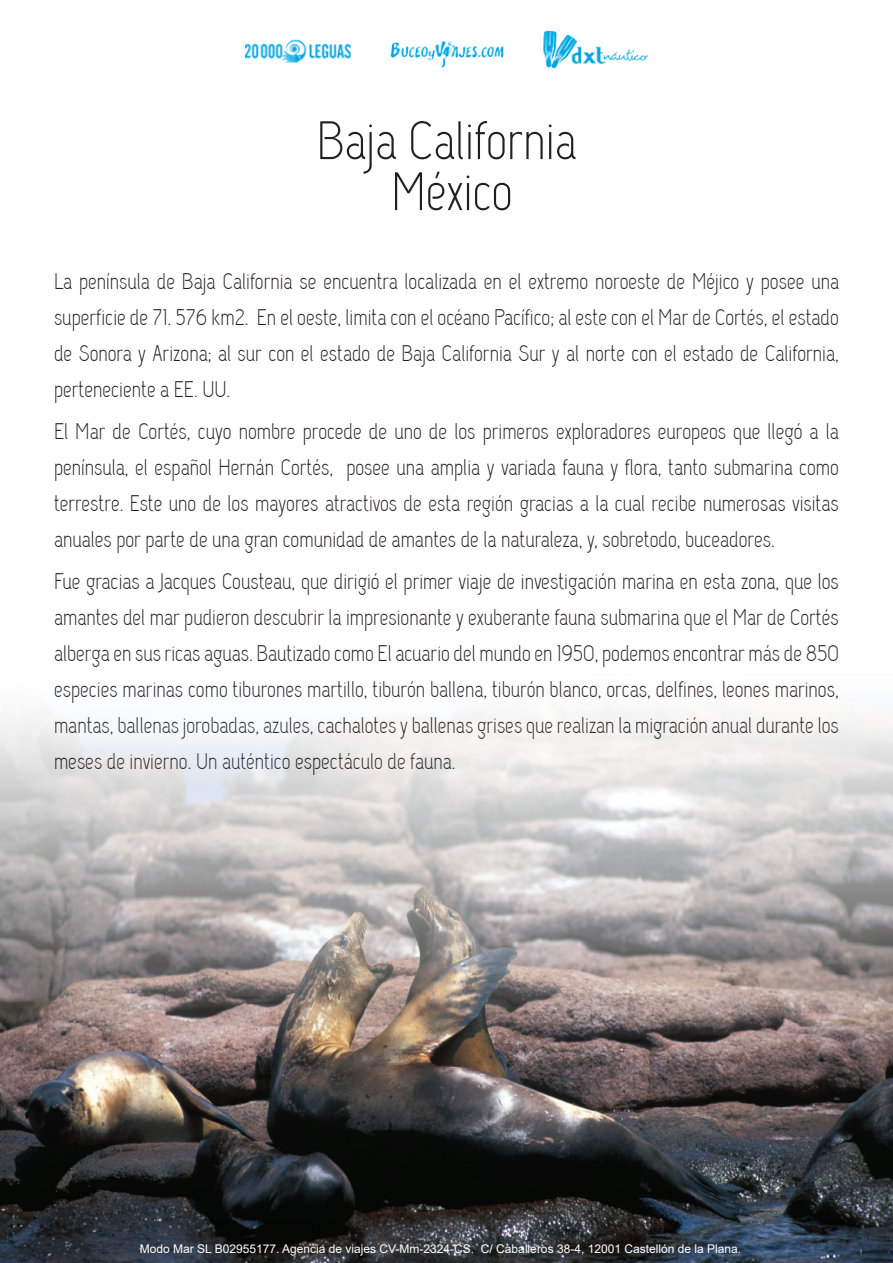
<style>
.page{position:relative;width:893px;height:1263px;background:#fff}
.page>*{position:absolute;margin:0;border:0;box-sizing:border-box;transform-origin:0 0}
.t1{font:54px/51px "Capsuula";color:#231f20;text-align:center}
.t2{font:22.5px/36px "Capsuula";color:#231f20;text-align:justify}
.t3{font:12px "Arial";color:#fff}
</style>
<div class="page">
<img style="left:245px;top:31px;width:403px;height:37px">
<img style="left:0;top:708px;width:893px;height:555px">
<h1 class="t1" style="left:316px;top:120px;width:262px">Baja California<br>México</h1>
<p class="t2" style="left:54px;top:265px;width:787px">La península de Baja California se encuentra localizada en el extremo noroeste de Méjico y posee una superficie de 71. 576 km2. En el oeste, limita con el océano Pacífico; al este con el Mar de Cortés, el estado de Sonora y Arizona; al sur con el estado de Baja California Sur y al norte con el estado de California, perteneciente a EE. UU.</p>
<p class="t2" style="left:54px;top:415px;width:786px">El Mar de Cortés, cuyo nombre procede de uno de los primeros exploradores europeos que llegó a la península, el español Hernán Cortés, posee una amplia y variada fauna y flora, tanto submarina como terrestre. Este uno de los mayores atractivos de esta región gracias a la cual recibe numerosas visitas anuales por parte de una gran comunidad de amantes de la naturaleza, y, sobretodo, buceadores.</p>
<p class="t2" style="left:54px;top:565px;width:786px">Fue gracias a Jacques Cousteau, que dirigió el primer viaje de investigación marina en esta zona, que los amantes del mar pudieron descubrir la impresionante y exuberante fauna submarina que el Mar de Cortés alberga en sus ricas aguas. Bautizado como El acuario del mundo en 1950, podemos encontrar más de 850 especies marinas como tiburones martillo, tiburón ballena, tiburón blanco, orcas, delfines, leones marinos, mantas, ballenas jorobadas, azules, cachalotes y ballenas grises que realizan la migración anual durante los meses de invierno. Un auténtico espectáculo de fauna.</p>
<p class="t3" style="left:140px;top:1241px;width:603px">Modo Mar SL B02955177. Agencia de viajes CV-Mm-2324-CS. C/ Caballeros 38-4, 12001 Castellón de la Plana.</p>
</div>
